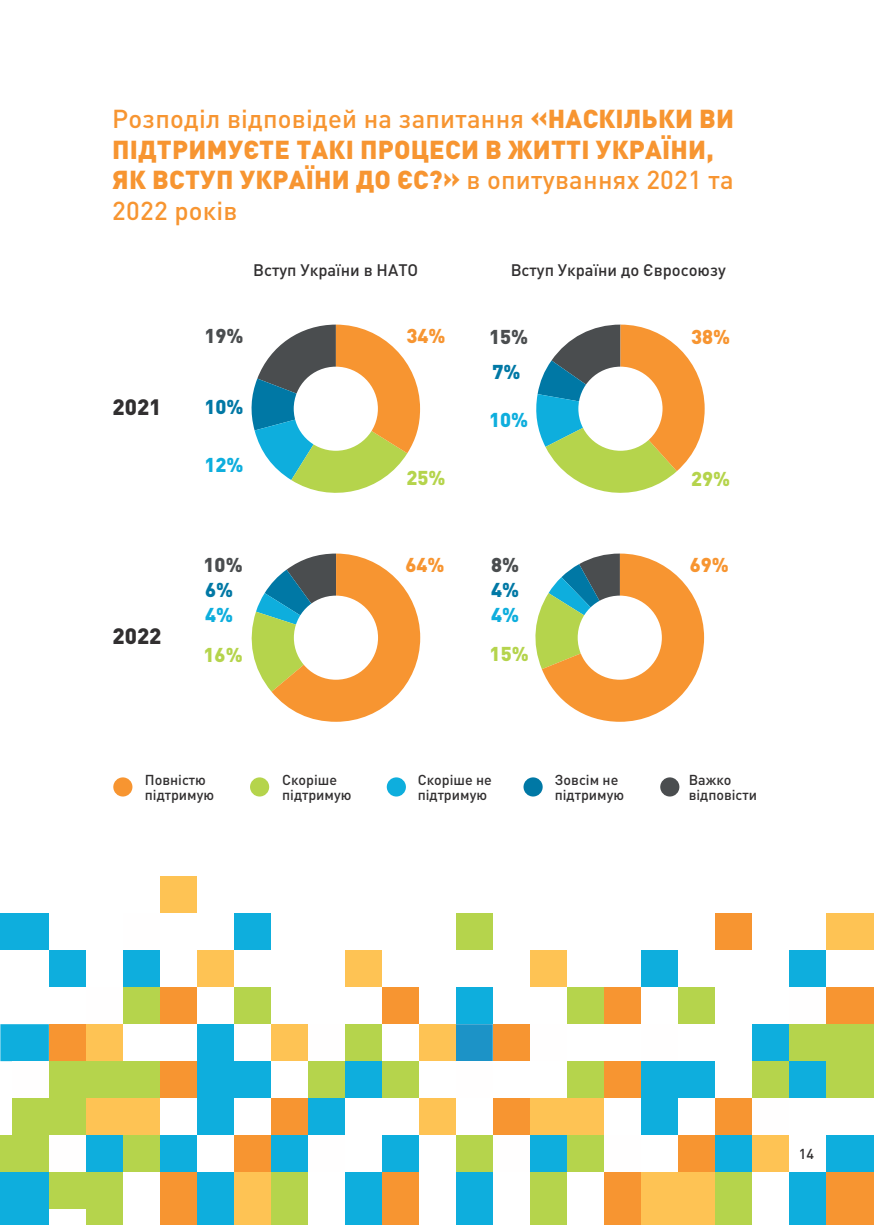
<style>
.page{position:relative;width:874px;height:1225px;background:#fff}
.page>*{position:absolute;margin:0;border:0;box-sizing:border-box;transform-origin:0 0}
.t1{font:900 25.6px/30.8px "DIN Pro";letter-spacing:.01em;color:#f79531}
.t2{font:900 22px "DIN Pro";color:#312f30}
.t3{font:900 19.8px "DIN Pro";color:#f79531}
.t4{font:900 19.8px "DIN Pro";color:#b5d44c}
.t5{font:900 19.8px "DIN Pro";color:#4a4d4f}
.t6{font:900 19.8px "DIN Pro";color:#0eaedd}
.t7{font:900 19.8px "DIN Pro";color:#0078a5}
.t8{font:500 16.6px "DIN Pro";color:#312f30}
.t9{font:500 14.2px/15.6px "DIN Pro";color:#312f30}
.s1{font-weight:500}
</style>
<div class="page">
<div style="left:825px;top:913px;width:48px;height:37px;background:#fec354"></div>
<div style="left:825px;top:987px;width:48px;height:37px;background:#f79531"></div>
<div style="left:788px;top:950px;width:37px;height:37px;background:#0eaedd"></div>
<div style="left:825px;top:1024px;width:48px;height:37px;background:#b5d44c"></div>
<div style="left:788px;top:1024px;width:37px;height:37px;background:#b5d44c"></div>
<div style="left:751px;top:1024px;width:37px;height:37px;background:#0eaedd"></div>
<div style="left:603px;top:987px;width:37px;height:37px;background:#f79531"></div>
<div style="left:566px;top:987px;width:37px;height:37px;background:#b5d44c"></div>
<div style="left:677px;top:987px;width:37px;height:37px;background:#b5d44c"></div>
<div style="left:640px;top:950px;width:37px;height:37px;background:#0eaedd"></div>
<div style="left:455px;top:1024px;width:37px;height:37px;background:#1c93c7"></div>
<div style="left:492px;top:1024px;width:37px;height:37px;background:#f79531"></div>
<div style="left:381px;top:987px;width:37px;height:37px;background:#f79531"></div>
<div style="left:455px;top:987px;width:37px;height:37px;background:#0eaedd"></div>
<div style="left:418px;top:1024px;width:37px;height:37px;background:#fec354"></div>
<div style="left:344px;top:1024px;width:37px;height:37px;background:#b5d44c"></div>
<div style="left:197px;top:1024px;width:37px;height:37px;background:#0eaedd"></div>
<div style="left:123px;top:950px;width:37px;height:37px;background:#0eaedd"></div>
<div style="left:160px;top:987px;width:37px;height:37px;background:#f79531"></div>
<div style="left:197px;top:950px;width:37px;height:37px;background:#fec354"></div>
<div style="left:271px;top:1024px;width:37px;height:37px;background:#fec354"></div>
<div style="left:123px;top:987px;width:37px;height:37px;background:#b5d44c"></div>
<div style="left:234px;top:987px;width:37px;height:37px;background:#b5d44c"></div>
<div style="left:234px;top:913px;width:36px;height:37px;background:#0eaedd"></div>
<div style="left:0;top:913px;width:49px;height:37px;background:#0eaedd"></div>
<div style="left:0;top:1024px;width:49px;height:37px;background:#0eaedd"></div>
<div style="left:49px;top:1024px;width:37px;height:37px;background:#f79531"></div>
<div style="left:86px;top:1024px;width:37px;height:37px;background:#fec354"></div>
<div style="left:49px;top:950px;width:37px;height:37px;background:#0eaedd"></div>
<div style="left:566px;top:1135px;width:37px;height:37px;background:#b5d44c"></div>
<div style="left:788px;top:1172px;width:37px;height:53px;background:#0eaedd"></div>
<div style="left:825px;top:1135px;width:48px;height:37px;background:#0eaedd"></div>
<div style="left:788px;top:1061px;width:37px;height:37px;background:#0eaedd"></div>
<div style="left:825px;top:1172px;width:48px;height:53px;background:#f79531"></div>
<div style="left:825px;top:1061px;width:48px;height:37px;background:#b5d44c"></div>
<div style="left:640px;top:1172px;width:37px;height:53px;background:#fec354"></div>
<div style="left:640px;top:1061px;width:37px;height:37px;background:#0eaedd"></div>
<div style="left:677px;top:1061px;width:37px;height:37px;background:#0eaedd"></div>
<div style="left:603px;top:1061px;width:37px;height:37px;background:#f79531"></div>
<div style="left:677px;top:1135px;width:37px;height:37px;background:#f79531"></div>
<div style="left:714px;top:1098px;width:37px;height:37px;background:#f79531"></div>
<div style="left:640px;top:1098px;width:37px;height:37px;background:#0eaedd"></div>
<div style="left:751px;top:1135px;width:37px;height:37px;background:#fec354"></div>
<div style="left:677px;top:1172px;width:37px;height:53px;background:#fec354"></div>
<div style="left:566px;top:1098px;width:37px;height:37px;background:#fec354"></div>
<div style="left:714px;top:1172px;width:37px;height:53px;background:#b5d44c"></div>
<div style="left:751px;top:1061px;width:37px;height:37px;background:#b5d44c"></div>
<div style="left:566px;top:1061px;width:37px;height:37px;background:#b5d44c"></div>
<div style="left:714px;top:1135px;width:37px;height:37px;background:#0eaedd"></div>
<div style="left:603px;top:1172px;width:37px;height:53px;background:#f79531"></div>
<div style="left:123px;top:1135px;width:37px;height:37px;background:#b5d44c"></div>
<div style="left:344px;top:1172px;width:37px;height:53px;background:#0eaedd"></div>
<div style="left:381px;top:1135px;width:37px;height:37px;background:#0eaedd"></div>
<div style="left:529px;top:1135px;width:37px;height:37px;background:#0eaedd"></div>
<div style="left:344px;top:1061px;width:37px;height:37px;background:#0eaedd"></div>
<div style="left:381px;top:1172px;width:37px;height:53px;background:#f79531"></div>
<div style="left:492px;top:1098px;width:37px;height:37px;background:#f79531"></div>
<div style="left:455px;top:1135px;width:37px;height:37px;background:#b5d44c"></div>
<div style="left:529px;top:1172px;width:37px;height:53px;background:#b5d44c"></div>
<div style="left:381px;top:1061px;width:37px;height:37px;background:#b5d44c"></div>
<div style="left:529px;top:1098px;width:37px;height:37px;background:#fec354"></div>
<div style="left:418px;top:1098px;width:37px;height:37px;background:#fec354"></div>
<div style="left:455px;top:1172px;width:37px;height:53px;background:#0eaedd"></div>
<div style="left:308px;top:1098px;width:36px;height:37px;background:#0eaedd"></div>
<div style="left:197px;top:1172px;width:37px;height:53px;background:#0eaedd"></div>
<div style="left:197px;top:1061px;width:37px;height:37px;background:#0eaedd"></div>
<div style="left:234px;top:1061px;width:37px;height:37px;background:#0eaedd"></div>
<div style="left:160px;top:1061px;width:37px;height:37px;background:#f79531"></div>
<div style="left:234px;top:1135px;width:37px;height:37px;background:#f79531"></div>
<div style="left:271px;top:1098px;width:37px;height:37px;background:#f79531"></div>
<div style="left:197px;top:1098px;width:37px;height:37px;background:#0eaedd"></div>
<div style="left:234px;top:1172px;width:37px;height:53px;background:#fec354"></div>
<div style="left:123px;top:1098px;width:37px;height:37px;background:#fec354"></div>
<div style="left:271px;top:1172px;width:37px;height:53px;background:#b5d44c"></div>
<div style="left:308px;top:1061px;width:36px;height:37px;background:#b5d44c"></div>
<div style="left:123px;top:1061px;width:37px;height:37px;background:#b5d44c"></div>
<div style="left:271px;top:1135px;width:37px;height:37px;background:#0eaedd"></div>
<div style="left:160px;top:1172px;width:37px;height:53px;background:#f79531"></div>
<div style="left:160px;top:1135px;width:37px;height:37px;background:#0eaedd"></div>
<div style="left:12px;top:1061px;width:111px;height:148px;background:#b5d44c"></div>
<div style="left:49px;top:1135px;width:37px;height:37px;background:#fffefe"></div>
<div style="left:12px;top:1061px;width:37px;height:37px;background:#fffefe"></div>
<div style="left:86px;top:1135px;width:37px;height:37px;background:#0eaedd"></div>
<div style="left:0;top:1135px;width:49px;height:37px;background:#b5d44c"></div>
<div style="left:86px;top:1172px;width:37px;height:53px;background:#b5d44c"></div>
<div style="left:86px;top:1098px;width:37px;height:37px;background:#fec354"></div>
<div style="left:0;top:1172px;width:49px;height:53px;background:#0eaedd"></div>
<div style="left:160px;top:876px;width:37px;height:37px;background:#fec354"></div>
<div style="left:344px;top:950px;width:37px;height:37px;background:#fec354"></div>
<div style="left:455px;top:913px;width:37px;height:37px;background:#b5d44c"></div>
<div style="left:529px;top:950px;width:37px;height:37px;background:#fec354"></div>
<div style="left:714px;top:913px;width:37px;height:37px;background:#f79531"></div>
<div style="left:113px;top:777px;width:19px;height:19px;background:#f79531;border-radius:50%"></div>
<div style="left:523px;top:777px;width:19px;height:19px;background:#0078a5;border-radius:50%"></div>
<div style="left:386px;top:777px;width:19px;height:19px;background:#0eaedd;border-radius:50%"></div>
<div style="left:250px;top:777px;width:19px;height:19px;background:#b5d44c;border-radius:50%"></div>
<div style="left:660px;top:777px;width:19px;height:19px;background:#4a4d4f;border-radius:50%"></div>
<svg style="left:251px;top:324px;width:169px;height:169px"></svg>
<div style="left:293px;top:367px;width:85px;height:84px;background:#fff;border-radius:50%"></div>
<svg style="left:251px;top:553px;width:169px;height:169px"></svg>
<div style="left:294px;top:595px;width:84px;height:84px;background:#fff;border-radius:50%"></div>
<svg style="left:535px;top:553px;width:168px;height:169px"></svg>
<div style="left:577px;top:595px;width:84px;height:84px;background:#fff;border-radius:50%"></div>
<svg style="left:536px;top:324px;width:168px;height:169px"></svg>
<div style="left:578px;top:367px;width:84px;height:84px;background:#fff;border-radius:50%"></div>
<p class="t1" style="left:112px;top:100px;width:623px"><span class="s1">Розподіл відповідей на запитання</span> «НАСКІЛЬКИ ВИ ПІДТРИМУЄТЕ ТАКІ ПРОЦЕСИ В ЖИТТІ УКРАЇНИ, ЯК ВСТУП УКРАЇНИ ДО ЄС?» <span class="s1">в опитуваннях 2021 та 2022 років</span></p>
<p class="t8" style="left:253px;top:256px;width:166px">Вступ України в НАТО</p>
<p class="t8" style="left:510px;top:256px;width:216px">Вступ України до Євросоюзу</p>
<p class="t5" style="left:204px;top:318px;width:41px">19%</p>
<p class="t3" style="left:690px;top:320px;width:41px">38%</p>
<p class="t3" style="left:406px;top:318px;width:41px">34%</p>
<p class="t5" style="left:489px;top:320px;width:41px">15%</p>
<p class="t2" style="left:112px;top:388px;width:50px">2021</p>
<p class="t2" style="left:112px;top:617px;width:50px">2022</p>
<p class="t7" style="left:204px;top:390px;width:41px">10%</p>
<p class="t6" style="left:204px;top:448px;width:41px">12%</p>
<p class="t5" style="left:203px;top:547px;width:41px">10%</p>
<p class="t7" style="left:205px;top:572px;width:29px">6%</p>
<p class="t6" style="left:205px;top:597px;width:29px">4%</p>
<p class="t4" style="left:203px;top:637px;width:41px">16%</p>
<p class="t4" style="left:406px;top:461px;width:41px">25%</p>
<p class="t3" style="left:405px;top:547px;width:41px">64%</p>
<p class="t7" style="left:492px;top:354px;width:29px">7%</p>
<p class="t6" style="left:489px;top:403px;width:41px">10%</p>
<p class="t5" style="left:491px;top:547px;width:29px">8%</p>
<p class="t7" style="left:491px;top:572px;width:29px">4%</p>
<p class="t6" style="left:491px;top:597px;width:29px">4%</p>
<p class="t4" style="left:489px;top:637px;width:41px">15%</p>
<p class="t4" style="left:690px;top:462px;width:41px">29%</p>
<p class="t3" style="left:689px;top:547px;width:41px">69%</p>
<p class="t9" style="left:145px;top:770px;width:71px">Повністю підтримую</p>
<p class="t9" style="left:282px;top:770px;width:71px">Скоріше підтримую</p>
<p class="t9" style="left:417px;top:770px;width:76px">Скоріше не підтримую</p>
<p class="t9" style="left:554px;top:770px;width:71px">Зовсім не підтримую</p>
<p class="t9" style="left:688px;top:770px;width:70px">Важко відповісти</p>
<p class="t9" style="left:798px;top:1144px;width:17px">14</p>
</div>
